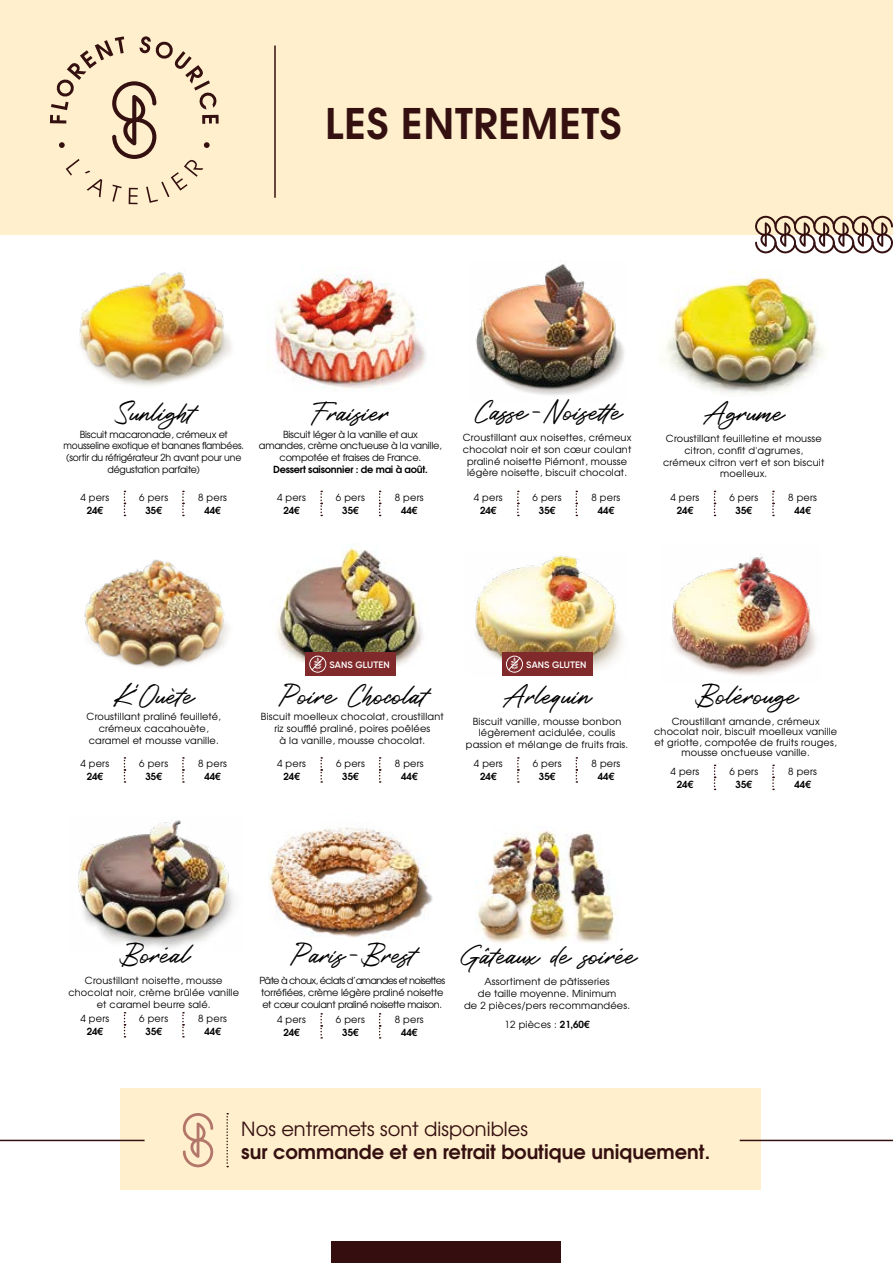
<style>
.page{position:relative;width:893px;height:1263px;background:#fff}
.page>*{position:absolute;margin:0;border:0;box-sizing:border-box;transform-origin:0 0}
.t1{font:700 42px "Te X Gyre Adventor";letter-spacing:.015em;color:#351010}
.t2{font:25.5px "Roustel";color:#000}
.t3{font:700 19.35px "Te X Gyre Adventor";color:#351010}
.t4{font:19.35px "Te X Gyre Adventor";color:#351010}
.t5{font:9.75px/11.7px "Te X Gyre Adventor";letter-spacing:.02em;color:#000;text-align:center}
.t6{font:9.75px/11.7px "Te X Gyre Adventor";letter-spacing:-.02em;color:#000;text-align:center}
.t7{font:9.75px/11.7px "Te X Gyre Adventor";letter-spacing:-.03em;color:#000}
.t8{font:700 9.75px "Te X Gyre Adventor";color:#000}
.t9{font:700 9.75px "Te X Gyre Adventor";letter-spacing:-.02em;color:#000}
.t10{font:600 9.3px "Gilroy";letter-spacing:.01em;color:#fff}
.s1{font-weight:700}
</style>
<div class="page">
<div style="left:120px;top:1089px;width:641px;height:101px;background:#ffefcc"></div>
<div style="left:0;top:0;width:893px;height:235px;background:#ffefcc"></div>
<svg style="left:50px;top:36px;width:169px;height:168px"></svg>
<hr style="left:274px;top:45px;width:2px;height:153px;background:#351010">
<hr style="left:0;top:1140px;width:145px;height:1px;background:#351010">
<hr style="left:740px;top:1140px;width:153px;height:1px;background:#351010">
<img style="left:79px;top:272px;width:153px;height:114px">
<img style="left:274px;top:274px;width:152px;height:115px">
<img style="left:666px;top:276px;width:158px;height:118px">
<svg style="left:124px;top:491px;width:1px;height:25px"></svg>
<svg style="left:182px;top:491px;width:2px;height:25px"></svg>
<svg style="left:320px;top:491px;width:2px;height:25px"></svg>
<svg style="left:379px;top:491px;width:2px;height:25px"></svg>
<svg style="left:517px;top:491px;width:2px;height:25px"></svg>
<svg style="left:576px;top:491px;width:1px;height:25px"></svg>
<svg style="left:714px;top:491px;width:1px;height:25px"></svg>
<svg style="left:772px;top:491px;width:2px;height:25px"></svg>
<img style="left:671px;top:554px;width:145px;height:121px">
<svg style="left:714px;top:765px;width:2px;height:25px"></svg>
<svg style="left:772px;top:765px;width:2px;height:25px"></svg>
<img style="left:84px;top:559px;width:145px;height:109px">
<img style="left:277px;top:544px;width:146px;height:132px">
<svg style="left:320px;top:757px;width:2px;height:26px"></svg>
<svg style="left:379px;top:757px;width:2px;height:26px"></svg>
<div style="left:305px;top:653px;width:90px;height:23px;background:#812a2b"></div>
<svg style="left:309px;top:656px;width:17px;height:17px"></svg>
<img style="left:475px;top:555px;width:148px;height:121px">
<svg style="left:517px;top:757px;width:2px;height:26px"></svg>
<svg style="left:576px;top:757px;width:1px;height:26px"></svg>
<div style="left:502px;top:653px;width:90px;height:23px;background:#812a2b"></div>
<svg style="left:506px;top:656px;width:17px;height:17px"></svg>
<img style="left:269px;top:827px;width:164px;height:111px">
<svg style="left:320px;top:1013px;width:2px;height:25px"></svg>
<svg style="left:379px;top:1013px;width:2px;height:25px"></svg>
<img style="left:477px;top:831px;width:140px;height:112px">
<svg style="left:183px;top:1113px;width:30px;height:54px"></svg>
<svg style="left:124px;top:757px;width:1px;height:26px"></svg>
<svg style="left:182px;top:757px;width:2px;height:26px"></svg>
<svg style="left:755px;top:216px;width:138px;height:37px"></svg>
<div style="left:332px;top:1242px;width:229px;height:21px;background:#350f10"></div>
<svg style="left:226px;top:1113px;width:2px;height:54px"></svg>
<img style="left:475px;top:264px;width:149px;height:131px">
<img style="left:78px;top:820px;width:156px;height:128px">
<svg style="left:124px;top:1012px;width:2px;height:25px"></svg>
<svg style="left:182px;top:1012px;width:2px;height:25px"></svg>
<h1 class="t1" style="left:325px;top:87px;width:298px">LES ENTREMETS</h1>
<h2 class="t2" style="left:114px;top:392px;width:80px">Sunlight</h2>
<p class="t6" style="left:64px;top:428px;width:182px">Biscuit macaronade, crémeux et mousseline exotique et bananes flambées. (sortir du réfrigérateur 2h avant pour une dégustation parfaite)</p>
<p class="t5" style="left:80px;top:491px;width:30px">4 pers</p>
<p class="t5" style="left:139px;top:491px;width:30px">6 pers</p>
<p class="t5" style="left:198px;top:491px;width:30px">8 pers</p>
<p class="t8" style="left:87px;top:502px;width:18px">24€</p>
<p class="t8" style="left:146px;top:502px;width:18px">35€</p>
<p class="t8" style="left:204px;top:502px;width:18px">44€</p>
<h2 class="t2" style="left:313px;top:392px;width:77px">Fraisier</h2>
<p class="t6" style="left:259px;top:428px;width:184px">Biscuit léger à la vanille et aux amandes, crème onctueuse à la vanille, compotée et fraises de France.</p>
<p class="t9" style="left:273px;top:461px;width:156px">Dessert saisonnier : de mai à août.</p>
<p class="t5" style="left:277px;top:491px;width:30px">4 pers</p>
<p class="t5" style="left:336px;top:491px;width:30px">6 pers</p>
<p class="t5" style="left:395px;top:491px;width:30px">8 pers</p>
<p class="t8" style="left:283px;top:502px;width:18px">24€</p>
<p class="t8" style="left:342px;top:502px;width:18px">35€</p>
<p class="t8" style="left:401px;top:502px;width:18px">44€</p>
<h2 class="t2" style="left:474px;top:391px;width:148px">Casse-Noisette</h2>
<p class="t5" style="left:463px;top:431px;width:170px">Croustillant aux noisettes, crémeux chocolat noir et son cœur coulant praliné noisette Piémont, mousse légère noisette, biscuit chocolat.</p>
<p class="t5" style="left:474px;top:491px;width:30px">4 pers</p>
<p class="t5" style="left:533px;top:491px;width:30px">6 pers</p>
<p class="t5" style="left:591px;top:491px;width:30px">8 pers</p>
<p class="t8" style="left:480px;top:502px;width:18px">24€</p>
<p class="t8" style="left:539px;top:502px;width:18px">35€</p>
<p class="t8" style="left:598px;top:502px;width:18px">44€</p>
<h2 class="t2" style="left:705px;top:392px;width:79px">Agrume</h2>
<p class="t5" style="left:663px;top:432px;width:163px">Croustillant feuilletine et mousse citron, confit d'agrumes, crémeux citron vert et son biscuit moelleux.</p>
<p class="t5" style="left:670px;top:491px;width:30px">4 pers</p>
<p class="t5" style="left:729px;top:491px;width:30px">6 pers</p>
<p class="t5" style="left:788px;top:491px;width:30px">8 pers</p>
<p class="t8" style="left:677px;top:502px;width:18px">24€</p>
<p class="t8" style="left:736px;top:502px;width:18px">35€</p>
<p class="t8" style="left:794px;top:502px;width:18px">44€</p>
<h2 class="t2" style="left:115px;top:675px;width:79px">K'Ouète</h2>
<p class="t5" style="left:87px;top:710px;width:136px">Croustillant praliné feuilleté, crémeux cacahouète, caramel et mousse vanille.</p>
<p class="t5" style="left:80px;top:757px;width:30px">4 pers</p>
<p class="t5" style="left:139px;top:757px;width:30px">6 pers</p>
<p class="t5" style="left:198px;top:757px;width:30px">8 pers</p>
<p class="t8" style="left:87px;top:768px;width:18px">24€</p>
<p class="t8" style="left:146px;top:768px;width:18px">35€</p>
<p class="t8" style="left:204px;top:768px;width:18px">44€</p>
<p class="t10" style="left:330px;top:659px;width:62px">SANS GLUTEN</p>
<h2 class="t2" style="left:279px;top:675px;width:148px">Poire Chocolat</h2>
<p class="t5" style="left:261px;top:710px;width:184px">Biscuit moelleux chocolat, croustillant riz soufflé praliné, poires poêlées<br>à la vanille, mousse chocolat.</p>
<p class="t5" style="left:277px;top:757px;width:30px">4 pers</p>
<p class="t5" style="left:336px;top:757px;width:30px">6 pers</p>
<p class="t5" style="left:395px;top:757px;width:30px">8 pers</p>
<p class="t8" style="left:283px;top:768px;width:18px">24€</p>
<p class="t8" style="left:342px;top:768px;width:18px">35€</p>
<p class="t8" style="left:401px;top:768px;width:18px">44€</p>
<p class="t10" style="left:526px;top:659px;width:62px">SANS GLUTEN</p>
<h2 class="t2" style="left:505px;top:675px;width:86px">Arlequin</h2>
<p class="t5" style="left:466px;top:715px;width:164px">Biscuit vanille, mousse bonbon légèrement acidulée, coulis passion et mélange de fruits frais.</p>
<p class="t5" style="left:474px;top:757px;width:30px">4 pers</p>
<p class="t5" style="left:533px;top:757px;width:30px">6 pers</p>
<p class="t5" style="left:591px;top:757px;width:30px">8 pers</p>
<p class="t8" style="left:480px;top:768px;width:18px">24€</p>
<p class="t8" style="left:539px;top:768px;width:18px">35€</p>
<p class="t8" style="left:598px;top:768px;width:18px">44€</p>
<h2 class="t2" style="left:695px;top:675px;width:102px">Bolérouge</h2>
<p class="t5" style="left:654px;top:715px;width:185px;line-height:10.5px">Croustillant amande, crémeux chocolat noir, biscuit moelleux vanille et griotte, compotée de fruits rouges, mousse onctueuse vanille.</p>
<p class="t5" style="left:670px;top:765px;width:30px">4 pers</p>
<p class="t5" style="left:729px;top:765px;width:30px">6 pers</p>
<p class="t5" style="left:788px;top:765px;width:30px">8 pers</p>
<p class="t8" style="left:677px;top:776px;width:18px">24€</p>
<p class="t8" style="left:736px;top:776px;width:18px">35€</p>
<p class="t8" style="left:794px;top:776px;width:18px">44€</p>
<h2 class="t2" style="left:120px;top:934px;width:69px">Boréal</h2>
<p class="t5" style="left:68px;top:974px;width:172px">Croustillant noisette, mousse chocolat noir, crème brûlée vanille et caramel beurre salé.</p>
<p class="t5" style="left:80px;top:1012px;width:30px">4 pers</p>
<p class="t5" style="left:139px;top:1012px;width:30px">6 pers</p>
<p class="t5" style="left:198px;top:1012px;width:30px">8 pers</p>
<p class="t8" style="left:87px;top:1023px;width:18px">24€</p>
<p class="t8" style="left:146px;top:1023px;width:18px">35€</p>
<p class="t8" style="left:204px;top:1023px;width:18px">44€</p>
<h2 class="t2" style="left:291px;top:934px;width:125px">Paris-Brest</h2>
<p class="t7" style="left:259px;top:974px;width:187px">Pâte à choux, éclats d’amandes et noisettes torréfiées, crème légère praliné noisette et cœur coulant praliné noisette maison.</p>
<p class="t5" style="left:277px;top:1013px;width:30px">4 pers</p>
<p class="t5" style="left:336px;top:1013px;width:30px">6 pers</p>
<p class="t5" style="left:395px;top:1013px;width:30px">8 pers</p>
<p class="t8" style="left:283px;top:1024px;width:18px">24€</p>
<p class="t8" style="left:342px;top:1024px;width:18px">35€</p>
<p class="t8" style="left:401px;top:1024px;width:18px">44€</p>
<h2 class="t2" style="left:459px;top:935px;width:177px">Gâteaux de soirée</h2>
<p class="t5" style="left:464px;top:975px;width:168px">Assortiment de pâtisseries<br>de taille moyenne. Minimum<br>de 2 pièces/pers recommandées.</p>
<p class="t5" style="left:505px;top:1018px;width:86px">12 pièces : <span class="s1">21,60€</span></p>
<h3 class="t4" style="left:241px;top:1113px;width:288px">Nos entremets sont disponibles</h3>
<h3 class="t3" style="left:241px;top:1135px;width:471px">sur commande et en retrait boutique uniquement.</h3>
</div>
